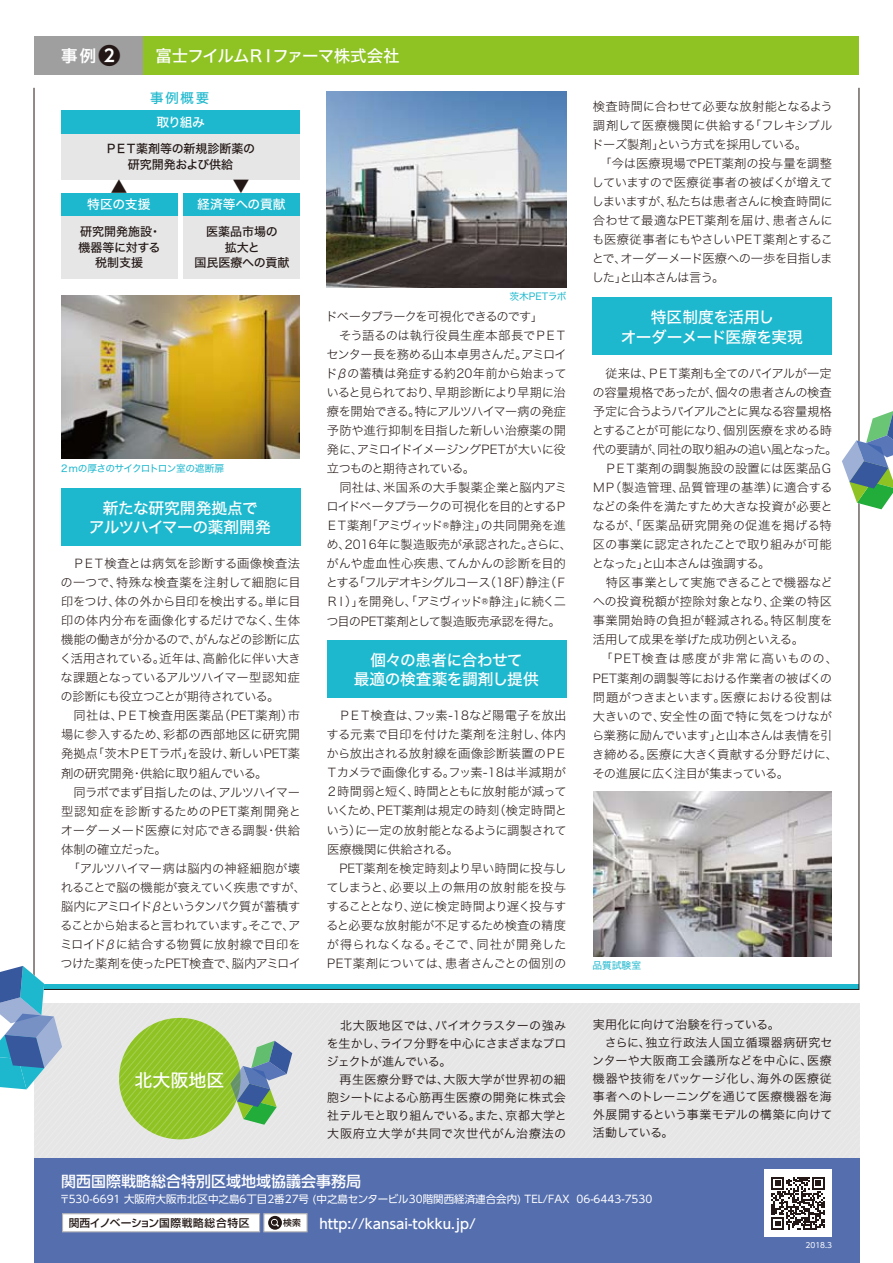
<style>
.page{position:relative;width:893px;height:1263px;background:#fff}
.page>*{position:absolute;margin:0;border:0;box-sizing:border-box;transform-origin:0 0}
.t1{font:18px "Hira Kaku Std W5";color:#fff}
.t2{font:16.5px "Hira Kaku Std W5";letter-spacing:-.065em;color:#fff}
.t3{font:16.5px "Hira Kaku Std W6";color:#fff}
.t4{font:16.5px "Koz Go Pro";color:#231815}
.t5{font:15.75px/19.5px "Hira Kaku Std W5";letter-spacing:-.03em;color:#fff;text-align:center}
.t6{font:500 15px "UD Shin Go Pro";color:#fff}
.t7{font:500 13.5px "UD Shin Go Pro";color:#fff}
.t8{font:13.5px "Hira Kaku Std W5";color:#1eb8ce}
.t9{font:12.75px "Hira Kaku Std W5";letter-spacing:-.025em;color:#fff}
.t10{font:12.75px "Hira Kaku Std W5";letter-spacing:-.005em;color:#fff}
.t11{font:12.3px/19px "Hira Kaku Std W2";letter-spacing:-.03em;color:#231815}
.t12{font:12px/18px "Hira Kaku Std W3";letter-spacing:.015em;color:#231815}
.t13{font:12px/15.8px "Hira Kaku Std W5";color:#231815;text-align:center}
.t14{font:500 10.8px "Shin Go Pro";color:#231815}
.t15{font:10.5px "UD Shin Go Pro";color:#fff}
.t16{font:9.75px "Hira Kaku Std W4";letter-spacing:-.06em;color:#1eb8ce}
.t17{font:9.75px "Hira Kaku Std W4";color:#1eb8ce}
.t18{font:9.75px "Hira Kaku Std W4";letter-spacing:-.035em;color:#1eb8ce}
.t19{font:500 8.7px "UD Shin Go Pro";color:#231815}
.t20{font:7.5px "UD Shin Go Pro";color:#fff}
.s1{font-family:"UD Shin Go Pro De";font-weight:700;font-size:19.5px}
.s2{font-family:"UD Shin Go Pro De";font-weight:700;font-size:22.5px;color:#231815}
</style>
<div class="page">
<div style="left:34px;top:984px;width:825px;height:5px;background:#1eb8ce"></div>
<div style="left:34px;top:36px;width:112px;height:38px;background:#9f9fa0"></div>
<div style="left:144px;top:36px;width:715px;height:38px;background:#8ec323"></div>
<div style="left:593px;top:298px;width:239px;height:57px;background:#1eb8ce"></div>
<div style="left:61px;top:111px;width:239px;height:23px;background:#1eb8ce"></div>
<div style="left:61px;top:134px;width:239px;height:46px;background:#e6e6e7"></div>
<div style="left:61px;top:193px;width:116px;height:24px;background:#1eb8ce"></div>
<div style="left:61px;top:217px;width:116px;height:62px;background:#e6e6e7"></div>
<div style="left:184px;top:193px;width:116px;height:24px;background:#1eb8ce"></div>
<div style="left:184px;top:217px;width:116px;height:62px;background:#e6e6e7"></div>
<img style="left:327px;top:91px;width:239px;height:196px">
<img style="left:593px;top:792px;width:239px;height:164px">
<svg style="left:25px;top:1003px;width:835px;height:222px;background:#dfe4d6"></svg>
<div style="left:34px;top:1158px;width:825px;height:105px;background:#546eae"></div>
<svg style="left:842px;top:411px;width:51px;height:98px"></svg>
<svg style="left:0;top:966px;width:62px;height:123px;background:#7caecd"></svg>
<div style="left:62px;top:1213px;width:198px;height:19px;background:#fff;border:1px solid #b5b5b6"></div>
<div style="left:263px;top:1213px;width:45px;height:19px;background:#fff;border:1px solid #b5b5b6"></div>
<svg style="left:268px;top:1216px;width:14px;height:14px"></svg>
<div style="left:764px;top:1169px;width:68px;height:68px;background:#fff"></div>
<svg style="left:771px;top:1177px;width:53px;height:53px"></svg>
<svg style="left:231px;top:1041px;width:61px;height:84px;background:#8fb0a6"></svg>
<div style="left:61px;top:488px;width:239px;height:57px;background:#1eb8ce"></div>
<img style="left:61px;top:295px;width:239px;height:163px">
<div style="left:327px;top:640px;width:239px;height:57px;background:#1eb8ce"></div>
<p class="t3" style="left:61px;top:43px;width:61px">事例<span class="s1">●</span><span class="s2">❷</span></p>
<p class="t2" style="left:155px;top:43px;width:246px">富士フイルムＲＩファーマ株式会社</p>
<p class="t8" style="left:150px;top:88px;width:61px">事例概要</p>
<p class="t9" style="left:156px;top:112px;width:50px">取り組み</p>
<p class="t13" style="left:105px;top:141px;width:151px">ＰＥＴ薬剤等の新規診断薬の研究開発および供給</p>
<p class="t9" style="left:87px;top:195px;width:65px">特区の支援</p>
<p class="t10" style="left:197px;top:195px;width:90px">経済等への貢献</p>
<p class="t4" style="left:111px;top:176px;width:18px">▲</p>
<p class="t4" style="left:233px;top:175px;width:18px">▼</p>
<p class="t13" style="left:79px;top:224px;width:84px">研究開発施設・機器等に対する税制支援</p>
<p class="t13" style="left:194px;top:224px;width:97px">医薬品市場の<br>拡大と<br>国民医療への貢献</p>
<p class="t16" style="left:60px;top:461px;width:166px">２ｍの厚さのサイクロトロン室の遮断扉</p>
<p class="t5" style="left:89px;top:498px;width:183px">新たな研究開発拠点で<br>アルツハイマーの薬剤開発</p>
<p class="t11" style="left:60px;top:553px;width:248px;text-indent:13px">ＰＥＴ検査とは病気を診断する画像検査法の一つで、特殊な検査薬を注射して細胞に目印をつけ、体の外から目印を検出する。単に目印の体内分布を画像化するだけでなく、生体機能の働きが分かるので、がんなどの診断に広く活用されている。近年は、高齢化に伴い大きな課題となっているアルツハイマー型認知症の診断にも役立つことが期待されている。<br>　同社は、ＰＥＴ検査用医薬品（PET薬剤）市場に参入するため、彩都の西部地区に研究開発拠点「茨木ＰＥＴラボ」を設け、新しいPET薬剤の研究開発・供給に取り組んでいる。<br>　同ラボでまず目指したのは、アルツハイマー型認知症を診断するためのPET薬剤開発とオーダーメード医療に対応できる調製・供給体制の確立だった。<br>　「アルツハイマー病は脳内の神経細胞が壊れることで脳の機能が衰えていく疾患ですが、脳内にアミロイドβというタンパク質が蓄積することから始まると言われています。そこで、アミロイドβに結合する物質に放射線で目印をつけた薬剤を使ったPET検査で、脳内アミロイ</p>
<p class="t17" style="left:509px;top:288px;width:59px">茨木PETラボ</p>
<p class="t11" style="left:326px;top:306px;width:248px">ドベータプラークを可視化できるのです」<br>　そう語るのは執行役員生産本部長でＰＥＴセンター長を務める山本卓男さんだ。アミロイドβの蓄積は発症する約20年前から始まっていると見られており、早期診断により早期に治療を開始できる。特にアルツハイマー病の発症予防や進行抑制を目指した新しい治療薬の開発に、アミロイドイメージングPETが大いに役立つものと期待されている。<br>　同社は、米国系の大手製薬企業と脳内アミロイドベータプラークの可視化を目的とするＰ<br>ＥＴ薬剤「アミヴィッド®静注」の共同開発を進め、2016年に製造販売が承認された。さらに、がんや虚血性心疾患、てんかんの診断を目的とする「フルデオキシグルコース（18F）静注（Ｆ<br>ＲＩ）」を開発し、「アミヴィッド®静注」に続く二つ目のPET薬剤として製造販売承認を得た。</p>
<p class="t5" style="left:354px;top:650px;width:187px">個々の患者に合わせて<br>最適の検査薬を調剤し提供</p>
<p class="t11" style="left:326px;top:706px;width:243px;text-indent:13px">ＰＥＴ検査は、フッ素-18など陽電子を放出する元素で目印を付けた薬剤を注射し、体内から放出される放射線を画像診断装置のＰＥ<br>Ｔカメラで画像化する。フッ素-18は半減期が<br>２時間弱と短く、時間とともに放射能が減っていくため、PET薬剤は規定の時刻（検定時間という）に一定の放射能となるように調製されて医療機関に供給される。<br>　PET薬剤を検定時刻より早い時間に投与してしまうと、必要以上の無用の放射能を投与することとなり、逆に検定時間より遅く投与すると必要な放射能が不足するため検査の精度が得られなくなる。そこで、同社が開発した<br>PET薬剤については、患者さんごとの個別の</p>
<p class="t11" style="left:592px;top:96px;width:243px">検査時間に合わせて必要な放射能となるよう調剤して医療機関に供給する「フレキシブルドーズ製剤」という方式を採用している。<br>　「今は医療現場でPET薬剤の投与量を調整していますので医療従事者の被ばくが増えてしまいますが、私たちは患者さんに検査時間に合わせて最適なPET薬剤を届け、患者さんにも医療従事者にもやさしいPEＴ薬剤とすることで、オーダーメード医療への一歩を目指しました」と山本さんは言う。</p>
<p class="t5" style="left:621px;top:308px;width:183px">特区制度を活用し<br>オーダーメード医療を実現</p>
<p class="t11" style="left:592px;top:363px;width:248px">　従来は、ＰＥＴ薬剤も全てのバイアルが一定の容量規格であったが、個々の患者さんの検査予定に合うようバイアルごとに異なる容量規格とすることが可能になり、個別医療を求める時代の要請が、同社の取り組みの追い風となった。　ＰＥＴ薬剤の調製施設の設置には医薬品Ｇ<br>ＭＰ（製造管理、品質管理の基準）に適合するなどの条件を満たすため大きな投資が必要となるが、「医薬品研究開発の促進を掲げる特区の事業に認定されたことで取り組みが可能となった」と山本さんは強調する。<br>　特区事業として実施できることで機器などへの投資税額が控除対象となり、企業の特区事業開始時の負担が軽減される。特区制度を活用して成果を挙げた成功例といえる。<br>　「PET検査は感度が非常に高いものの、<br>PET薬剤の調製等における作業者の被ばくの問題がつきまといます。医療における役割は大きいので、安全性の面で特に気をつけながら業務に励んでいます」と山本さんは表情を引き締める。医療に大きく貢献する分野だけに、その進展に広く注目が集まっている。</p>
<p class="t18" style="left:592px;top:958px;width:50px">品質試験室</p>
<p class="t1" style="left:135px;top:1066px;width:91px">北大阪地区</p>
<p class="t12" style="left:327px;top:1016px;width:242px">　北大阪地区では、バイオクラスターの強みを生かし、ライフ分野を中心にさまざまなプロジェクトが進んでいる。<br>　再生医療分野では、大阪大学が世界初の細胞シートによる心筋再生医療の開発に株式会社テルモと取り組んでいる。また、京都大学と大阪府立大学が共同で次世代がん治療法の</p>
<p class="t12" style="left:592px;top:1015px;width:242px">実用化に向けて治験を行っている。<br>　さらに、独立行政法人国立循環器病研究センターや大阪商工会議所などを中心に、医療機器や技術をパッケージ化し、海外の医療従事者へのトレーニングを通じて医療機器を海外展開するという事業モデルの構築に向けて活動している。</p>
<p class="t6" style="left:61px;top:1169px;width:301px">関西国際戦略総合特別区域地域協議会事務局</p>
<p class="t15" style="left:60px;top:1191px;width:594px">〒530-6691 大阪府大阪市北区中之島6丁目2番27号 (中之島センタービル30階関西経済連合会内) TEL/FAX 06-6443-7530</p>
<p class="t7" style="left:319px;top:1212px;width:158px">http://kansai-tokku.jp/</p>
<p class="t14" style="left:69px;top:1213px;width:182px">関西イノベーション国際戦略総合特区</p>
<p class="t19" style="left:283px;top:1216px;width:19px">検索</p>
<p class="t20" style="left:805px;top:1239px;width:28px">2018.3</p>
</div>
